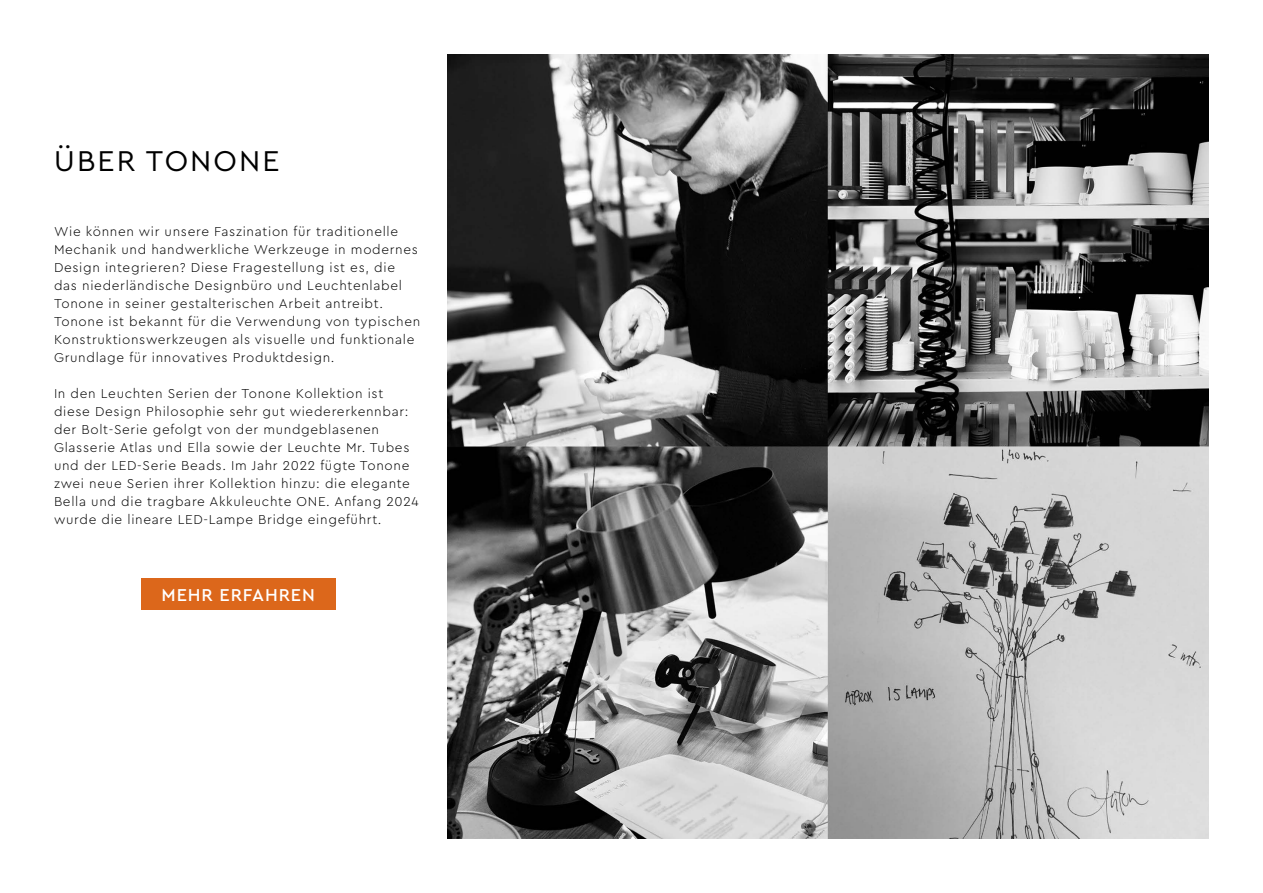
<style>
.page{position:relative;width:1263px;height:893px;background:#fff}
.page>*{position:absolute;margin:0;border:0;box-sizing:border-box;transform-origin:0 0}
.t1{font:30px "Cera PRO";letter-spacing:.07em;color:#000}
.t2{font:500 18px "Cera Pro";letter-spacing:.05em;color:#fff}
.t3{font:300 13.5px/18px "Cera PRO";letter-spacing:.05em;color:#000}
</style>
<div class="page">
<img style="left:447px;top:54px;width:762px;height:785px">
<div style="left:141px;top:578px;width:194px;height:32px;background:#dc671b"></div>
<h1 class="t1" style="left:54px;top:141px;width:227px">ÜBER TONONE</h1>
<p class="t3" style="left:54px;top:222px;width:368px">Wie können wir unsere Faszination für traditionelle Mechanik und handwerkliche Werkzeuge in modernes Design integrieren? Diese Fragestellung ist es, die das niederländische Designbüro und Leuchtenlabel Tonone in seiner gestalterischen Arbeit antreibt.<br>Tonone ist bekannt für die Verwendung von typischen Konstruktionswerkzeugen als visuelle und funktionale Grundlage für innovatives Produktdesign.</p>
<p class="t3" style="left:54px;top:384px;width:366px">In den Leuchten Serien der Tonone Kollektion ist diese Design Philosophie sehr gut wiedererkennbar: der Bolt-Serie gefolgt von der mundgeblasenen Glasserie Atlas und Ella sowie der Leuchte Mr. Tubes und der LED-Serie Beads. Im Jahr 2022 fügte Tonone zwei neue Serien ihrer Kollektion hinzu: die elegante Bella und die tragbare Akkuleuchte ONE. Anfang 2024 wurde die lineare LED-Lampe Bridge eingeführt.</p>
<h2 class="t2" style="left:162px;top:583px;width:155px">MEHR ERFAHREN</h2>
</div>
